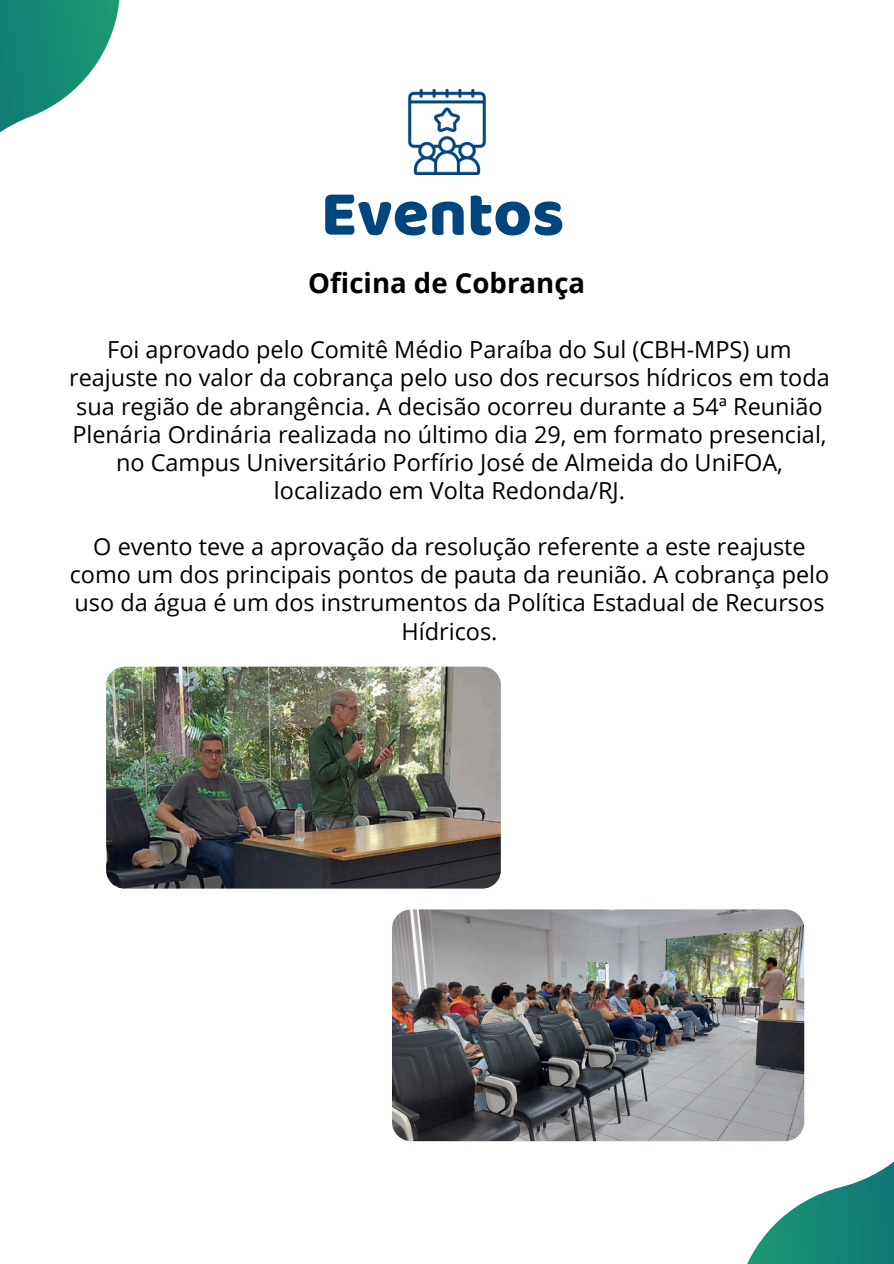
<style>
.page{position:relative;width:894px;height:1264px;background:#fff}
.page>*{position:absolute;margin:0;border:0;box-sizing:border-box;transform-origin:0 0}
.t1{font:65.7px "Baloo";color:#00467e}
.t2{font:700 27.6px "Open Sans";color:#000}
.t3{font:23.4px/28.2px "Open Sans";color:#000;text-align:center}
</style>
<div class="page">
<svg style="left:0;top:0;width:120px;height:133px"></svg>
<svg style="left:671px;top:1036px;width:222px;height:227px"></svg>
<img style="left:407px;top:89px;width:80px;height:86px">
<img style="left:106px;top:666px;width:394px;height:222px;border-radius:18px">
<img style="left:392px;top:909px;width:412px;height:232px;border-radius:19px">
<p class="t1" style="left:321px;top:173px;width:245px">Eventos</p>
<h1 class="t2" style="left:308px;top:263px;width:278px">Oficina de Cobrança</h1>
<p class="t3" style="left:69px;top:335px;width:762px">Foi aprovado pelo Comitê Médio Paraíba do Sul (CBH-MPS) um reajuste no valor da cobrança pelo uso dos recursos hídricos em toda sua região de abrangência. A decisão ocorreu durante a 54ª Reunião Plenária Ordinária realizada no último dia 29, em formato presencial, no Campus Universitário Porfírio José de Almeida do UniFOA, localizado em Volta Redonda/RJ.</p>
<p class="t3" style="left:70px;top:532px;width:760px">O evento teve a aprovação da resolução referente a este reajuste como um dos principais pontos de pauta da reunião. A cobrança pelo uso da água é um dos instrumentos da Política Estadual de Recursos Hídricos.</p>
</div>
